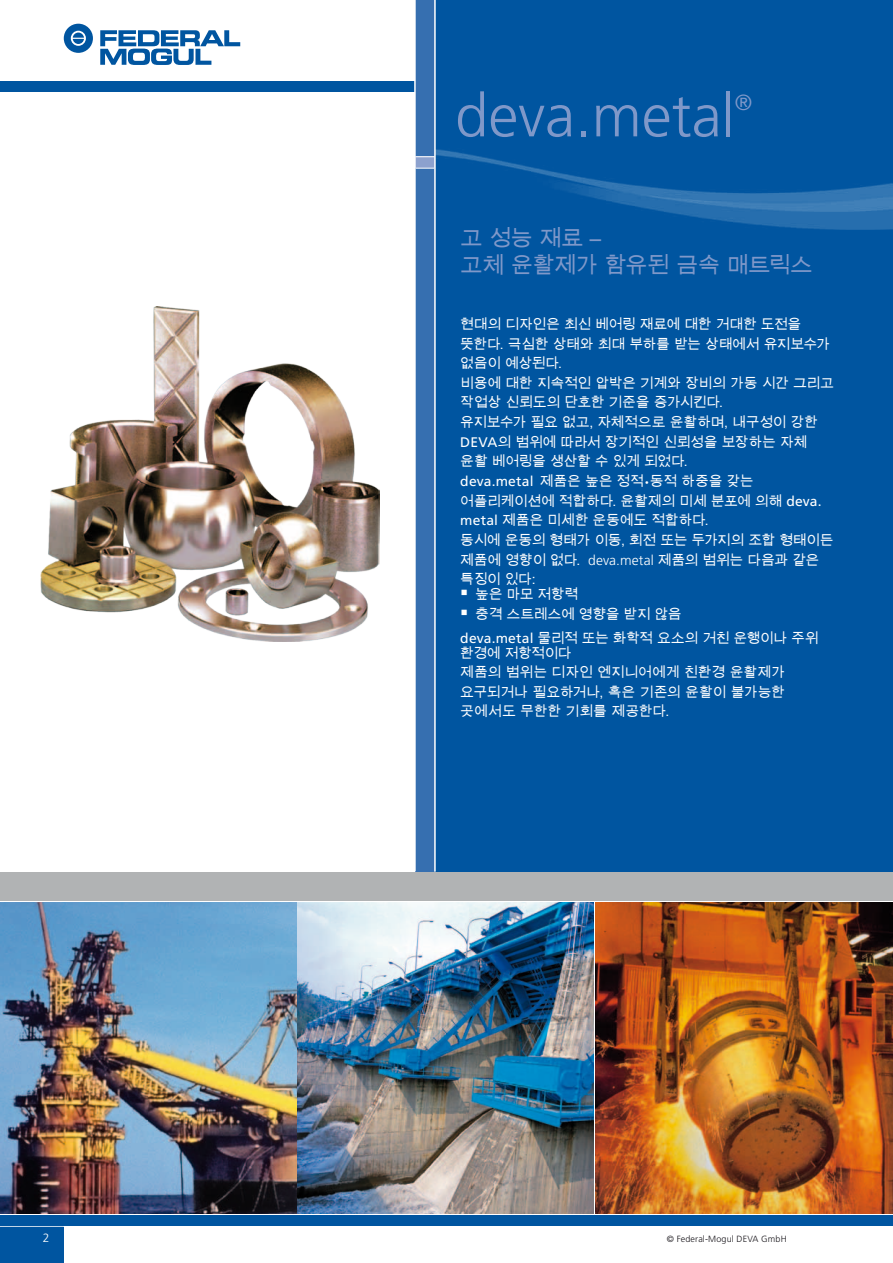
<style>
.page{position:relative;width:893px;height:1263px;background:#fff}
.page>*{position:absolute;margin:0;border:0;box-sizing:border-box;transform-origin:0 0}
.t1{font:300 60px "Frutiger";color:#7f98c9}
.t2{font:22.5px/27px "Arial Unicode MS";letter-spacing:-.035em;color:#7f98c9}
.t3{font:300 21.9px "Frutiger";color:#7f98c9}
.t4{font:13.8px/19.6px "Arial Unicode MS";letter-spacing:-.025em;color:#fff}
.t5{font:300 12px "Frutiger";color:#fff}
.t6{font:300 9px "Frutiger";letter-spacing:.015em;color:#1a171c}
.s1{font-family:"Frutiger"}
.s2{font-family:"Frutiger";font-weight:300}
</style>
<div class="page">
<div style="left:0;top:1215px;width:893px;height:10px;background:#0055a0"></div>
<div style="left:0;top:1227px;width:64px;height:36px;background:#0055a0"></div>
<div style="left:0;top:81px;width:893px;height:11px;background:#0055a0"></div>
<svg style="left:100px;top:30px;width:140px;height:35px"></svg>
<svg style="left:64px;top:24px;width:29px;height:29px"></svg>
<div style="left:435px;top:0;width:458px;height:871px;background:#0055a0"></div>
<img style="left:436px;top:149px;width:456px;height:80px">
<div style="left:415px;top:0;width:20px;height:871px;background:#366fb0"></div>
<div style="left:415px;top:157px;width:20px;height:11px;background:#8ca1ce"></div>
<svg style="left:416px;top:156px;width:18px;height:1px"></svg>
<svg style="left:416px;top:168px;width:18px;height:1px"></svg>
<hr style="left:414px;top:0;width:2px;height:871px;background:#fff">
<hr style="left:434px;top:0;width:2px;height:872px;background:#fff">
<div style="left:0;top:873px;width:893px;height:28px;background:#b1b3b4"></div>
<img style="left:40px;top:306px;width:339px;height:335px">
<img style="left:0;top:902px;width:296px;height:311px">
<img style="left:298px;top:902px;width:595px;height:311px">
<h1 class="t1" style="left:455px;top:82px;width:281px">deva.metal</h1>
<h3 class="t3" style="left:735px;top:90px;width:19px">®</h3>
<h2 class="t2" style="left:460px;top:223px;width:354px">고 성능 재료 –<br>고체 윤활제가 함유된 금속 매트릭스</h2>
<p class="t4" style="left:460px;top:314px;width:375px">현대의 디자인은 최신 베어링 재료에 대한 거대한 도전을 뜻한다. 극심한 상태와 최대 부하를 받는 상태에서 유지보수가 없음이 예상된다.<br>비용에 대한 지속적인 압박은 기계와 장비의 가동 시간 그리고 작업상 신뢰도의 단호한 기준을 증가시킨다.<br>유지보수가 필요 없고, 자체적으로 윤활하며, 내구성이 강한<br><span class="s1">DEVA</span>의 범위에 따라서 장기적인 신뢰성을 보장하는 자체 윤활 베어링을 생산할 수 있게 되었다.<br><span class="s1">deva.metal</span> 제품은 높은 정적∙동적 하중을 갖는 어플리케이션에 적합하다. 윤활제의 미세 분포에 의해 <span class="s1">deva. metal</span> 제품은 미세한 운동에도 적합하다.<br>동시에 운동의 형태가 이동, 회전 또는 두가지의 조합 형태이든 제품에 영향이 없다. <span class="s2">deva.metal</span> 제품의 범위는 다음과 같은 특징이 있다:</p>
<p class="t4" style="left:475px;top:584px;width:208px;line-height:19.2px">높은 마모 저항력<br>충격 스트레스에 영향을 받지 않음</p>
<p class="t4" style="left:460px;top:629px;width:360px;line-height:15px"><span class="s1">deva.metal</span> 물리적 또는 화학적 요소의 거친 운행이나 주위 환경에 저항적이다</p>
<p class="t4" style="left:460px;top:662px;width:326px;text-align:justify">제품의 범위는 디자인 엔지니어에게 친환경 윤활제가 요구되거나 필요하거나, 혹은 기존의 윤활이 불가능한 곳에서도 무한한 기회를 제공한다.</p>
<p class="t5" style="left:43px;top:1231px;width:8px">2</p>
<p class="t6" style="left:667px;top:1234px;width:121px">© Federal-Mogul DEVA GmbH</p>
</div>
